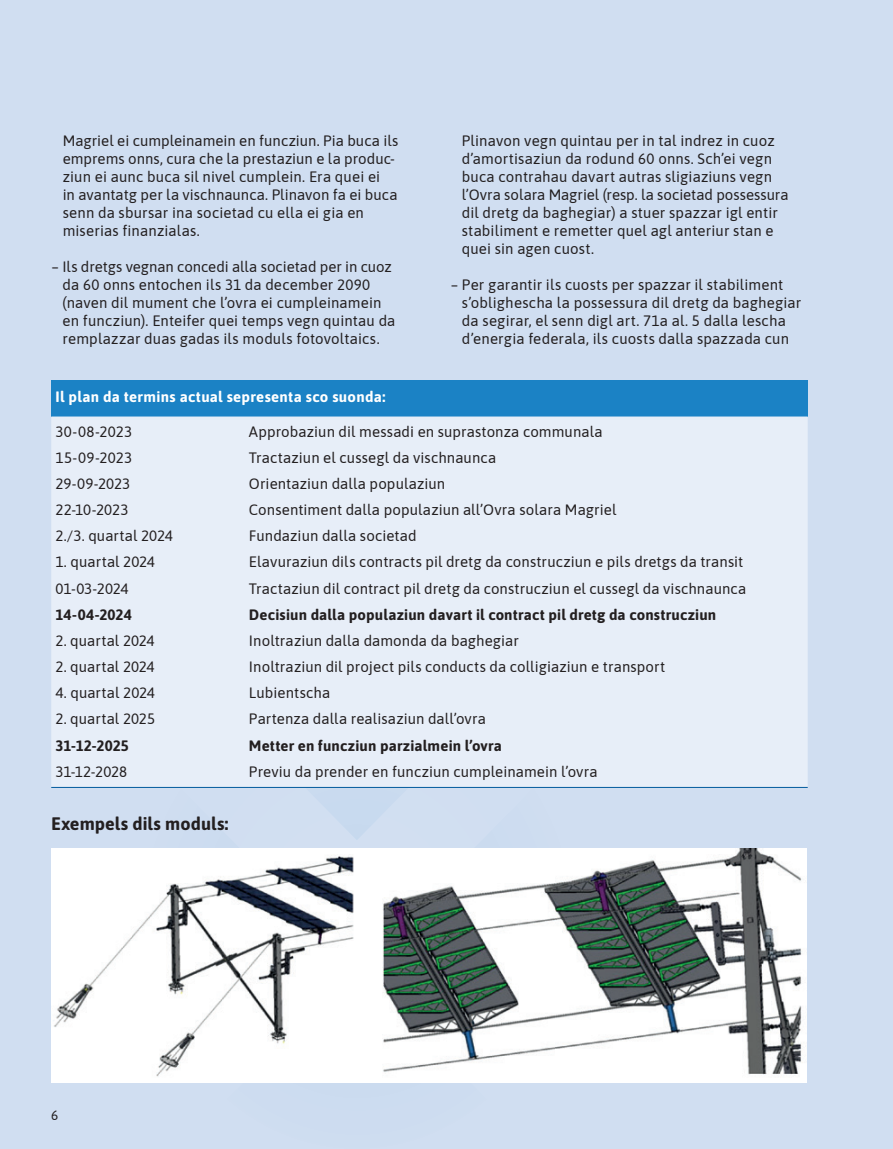
<style>
.page{position:relative;width:893px;height:1149px;background:#fff}
.page>*{position:absolute;margin:0;border:0;box-sizing:border-box;transform-origin:0 0}
.t1{font:700 18px "Asap";color:#231f20}
.t2{font:15px/18px "Asap";letter-spacing:.01em;color:#231f20}
.t3{font:700 15px "Asap";letter-spacing:.01em;color:#231f20}
.t4{font:700 15px "Asap";letter-spacing:.02em;color:#fff}
.t5{font:13.5px "Asap";color:#231f20}
</style>
<div class="page">
<div style="left:0;top:0;width:893px;height:1148px;background:#d0def1"></div>
<svg style="left:151px;top:787px;width:412px;height:296px"></svg>
<img style="left:51px;top:848px;width:755px;height:234px">
<div style="left:51px;top:380px;width:757px;height:36px;background:#1b82c5"></div>
<div style="left:51px;top:416px;width:757px;height:370px;background:#e7eef8"></div>
<hr style="left:51px;top:786px;width:198px;height:1px;background:#015a9d">
<hr style="left:249px;top:786px;width:559px;height:1px;background:#015a9d">
<p class="t2" style="left:63px;top:131px;width:337px">Magriel ei cumpleinamein en funcziun. Pia buca ils emprems onns, cura che la prestaziun e la produc&shy;ziun ei aunc buca sil nivel cumplein. Era quei ei<br>in avantatg per la vischnaunca. Plinavon fa ei buca senn da sbursar ina societad cu ella ei gia en miserias finanzialas.</p>
<p class="t2" style="left:62px;top:257px;width:334px;text-indent:-11px">– Ils dretgs vegnan concedi alla societad per in cuoz da 60 onns entochen ils 31 da december 2090 (naven dil mument che l’ovra ei cumpleinamein en funcziun). Enteifer quei temps vegn quintau da remplazzar duas gadas ils moduls fotovoltaics.</p>
<p class="t2" style="left:462px;top:131px;width:328px">Plinavon vegn quintau per in tal indrez in cuoz d’amortisaziun da rodund 60 onns. Sch’ei vegn buca contrahau davart autras sligiaziuns vegn l’Ovra solara Magriel (resp. la societad possessura dil dretg da baghegiar) a stuer spazzar igl entir stabiliment e remetter quel agl anteriur stan e quei sin agen cuost.</p>
<p class="t2" style="left:462px;top:275px;width:341px;text-indent:-11px">– Per garantir ils cuosts per spazzar il stabiliment s’oblighescha la possessura dil dretg da baghegiar da segirar, el senn digl art. 71a al. 5 dalla lescha d’energia federala, ils cuosts dalla spazzada cun</p>
<p class="t4" style="left:55px;top:386px;width:331px">Il plan da termins actual sepresenta sco suonda:</p>
<p class="t2" style="left:55px;top:421px;width:78px">30-08-2023</p>
<p class="t2" style="left:249px;top:421px;width:355px">Approbaziun dil messadi en suprastonza communala</p>
<p class="t2" style="left:55px;top:447px;width:78px">15-09-2023</p>
<p class="t2" style="left:249px;top:447px;width:249px">Tractaziun el cussegl da vischnaunca</p>
<p class="t2" style="left:55px;top:474px;width:76px">29-09-2023</p>
<p class="t2" style="left:249px;top:474px;width:198px">Orientaziun dalla populaziun</p>
<p class="t2" style="left:55px;top:500px;width:74px">22-10-2023</p>
<p class="t2" style="left:249px;top:500px;width:369px">Consentiment dalla populaziun all’Ovra solara Magriel</p>
<p class="t2" style="left:55px;top:526px;width:119px">2./3. quartal 2024</p>
<p class="t2" style="left:249px;top:526px;width:169px">Fundaziun dalla societad</p>
<p class="t2" style="left:55px;top:552px;width:101px">1. quartal 2024</p>
<p class="t2" style="left:249px;top:552px;width:496px">Elavuraziun dils contracts pil dretg da construcziun e pils dretgs da transit</p>
<p class="t2" style="left:55px;top:578px;width:75px">01-03-2024</p>
<p class="t2" style="left:249px;top:578px;width:499px">Tractaziun dil contract pil dretg da construcziun el cussegl da vischnaunca</p>
<p class="t3" style="left:55px;top:603px;width:78px">14-04-2024</p>
<p class="t3" style="left:249px;top:603px;width:469px">Decisiun dalla populaziun davart il contract pil dretg da construcziun</p>
<p class="t2" style="left:55px;top:630px;width:101px">2. quartal 2024</p>
<p class="t2" style="left:249px;top:630px;width:271px">Inoltraziun dalla damonda da baghegiar</p>
<p class="t2" style="left:55px;top:657px;width:101px">2. quartal 2024</p>
<p class="t2" style="left:249px;top:657px;width:418px">Inoltraziun dil project pils conducts da colligiaziun e transport</p>
<p class="t2" style="left:55px;top:683px;width:101px">4. quartal 2024</p>
<p class="t2" style="left:249px;top:683px;width:83px">Lubientscha</p>
<p class="t2" style="left:55px;top:709px;width:101px">2. quartal 2025</p>
<p class="t2" style="left:249px;top:709px;width:238px">Partenza dalla realisaziun dall’ovra</p>
<p class="t3" style="left:55px;top:734px;width:75px">31-12-2025</p>
<p class="t3" style="left:249px;top:734px;width:255px">Metter en funcziun parzialmein l’ovra</p>
<p class="t2" style="left:55px;top:761px;width:73px">31-12-2028</p>
<p class="t2" style="left:249px;top:761px;width:350px">Previu da prender en funcziun cumpleinamein l’ovra</p>
<p class="t1" style="left:51px;top:810px;width:179px">Exempels dils moduls:</p>
<p class="t5" style="left:51px;top:1105px;width:9px">6</p>
</div>
